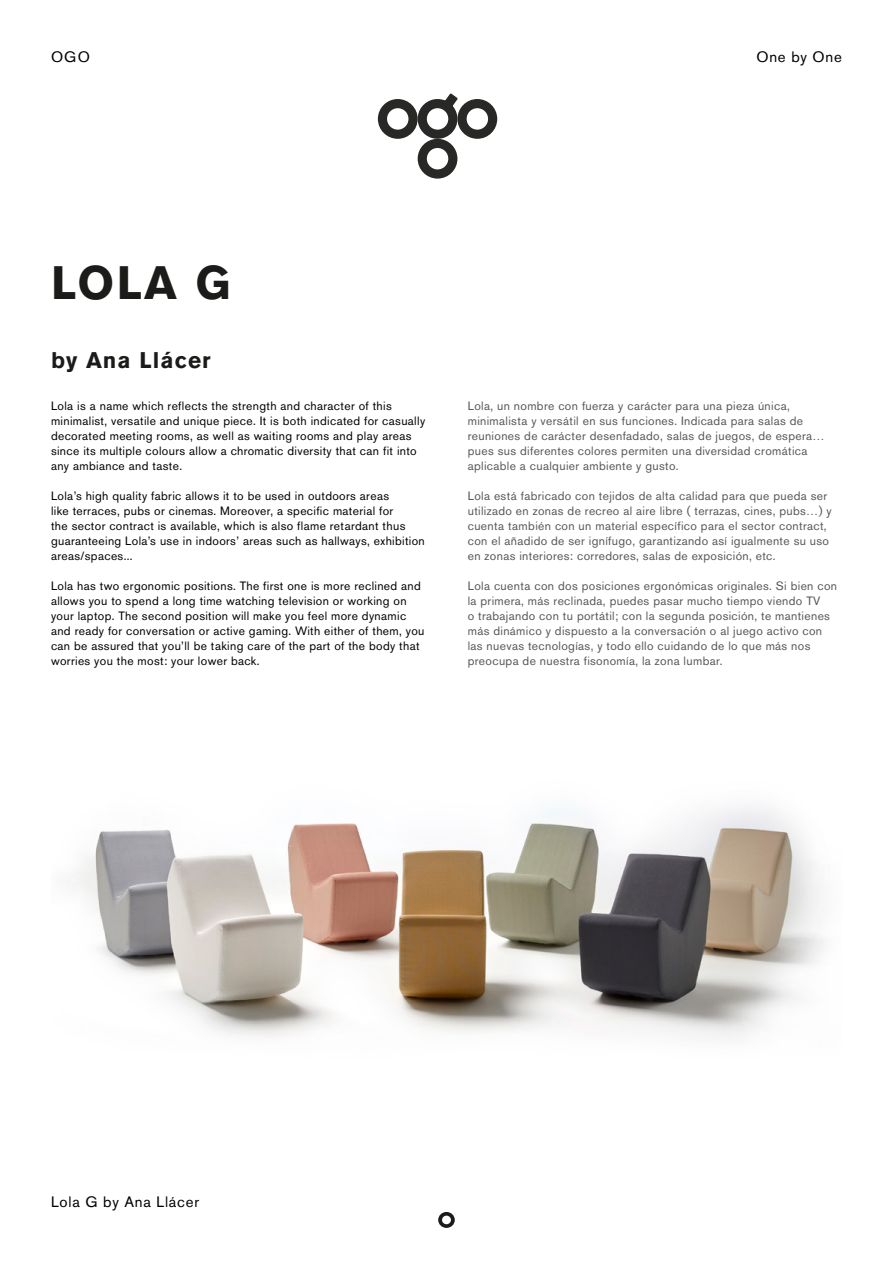
<style>
.page{position:relative;width:893px;height:1263px;background:#fff}
.page>*{position:absolute;margin:0;border:0;box-sizing:border-box;transform-origin:0 0}
.t1{font:700 46.5px "Akzidenz Grotesk Std";color:#1b1b1a}
.t2{font:700 22.5px "Akzidenz Grotesk Std";letter-spacing:.05em;color:#1b1b1a}
.t3{font:15px "Akzidenz Grotesk Std";letter-spacing:.05em;color:#000}
.t4{font:12px/15px "Akzidenz Grotesk Std";letter-spacing:.03em;color:#575756}
.t5{font:12px/15px "Akzidenz Grotesk Std";letter-spacing:.03em;color:#000}
</style>
<div class="page">
<svg style="left:378px;top:93px;width:119px;height:86px"></svg>
<svg style="left:438px;top:1212px;width:17px;height:16px"></svg>
<img style="left:72px;top:805px;width:753px;height:234px">
<p class="t3" style="left:51px;top:48px;width:40px">OGO</p>
<p class="t3" style="left:756px;top:48px;width:87px">One by One</p>
<h1 class="t1" style="left:51px;top:255px;width:181px">LOLA G</h1>
<h2 class="t2" style="left:51px;top:347px;width:161px">by Ana Llácer</h2>
<p class="t5" style="left:51px;top:398px;width:376px">Lola is a name which reflects the strength and character of this minimalist, versatile and unique piece. It is both indicated for casually decorated meeting rooms, as well as waiting rooms and play areas since its multiple colours allow a chromatic diversity that can fit into any ambiance and taste.</p>
<p class="t5" style="left:51px;top:488px;width:375px">Lola’s high quality fabric allows it to be used in outdoors areas<br>like terraces, pubs or cinemas. Moreover, a specific material for<br>the sector contract is available, which is also flame retardant thus guaranteeing Lola’s use in indoors’ areas such as hallways, exhibition areas/spaces...</p>
<p class="t5" style="left:51px;top:578px;width:375px">Lola has two ergonomic positions. The first one is more reclined and allows you to spend a long time watching television or working on your laptop. The second position will make you feel more dynamic and ready for conversation or active gaming. With either of them, you can be assured that you’ll be taking care of the part of the body that worries you the most: your lower back.</p>
<p class="t4" style="left:468px;top:398px;width:358px">Lola, un nombre con fuerza y carácter para una pieza única, minimalista y versátil en sus funciones. Indicada para salas de reuniones de carácter desenfadado, salas de juegos, de espera… pues sus diferentes colores permiten una diversidad cromática aplicable a cualquier ambiente y gusto.</p>
<p class="t4" style="left:468px;top:488px;width:365px">Lola está fabricado con tejidos de alta calidad para que pueda ser utilizado en zonas de recreo al aire libre ( terrazas, cines, pubs…) y cuenta también con un material específico para el sector contract, con el añadido de ser ignífugo, garantizando así igualmente su uso en zonas interiores: corredores, salas de exposición, etc.</p>
<p class="t4" style="left:468px;top:578px;width:371px">Lola cuenta con dos posiciones ergonómicas originales. Si bien con la primera, más reclinada, puedes pasar mucho tiempo viendo TV<br>o trabajando con tu portátil; con la segunda posición, te mantienes más dinámico y dispuesto a la conversación o al juego activo con las nuevas tecnologías, y todo ello cuidando de lo que más nos preocupa de nuestra fisonomía, la zona lumbar.</p>
<p class="t3" style="left:51px;top:1193px;width:150px">Lola G by Ana Llácer</p>
</div>
